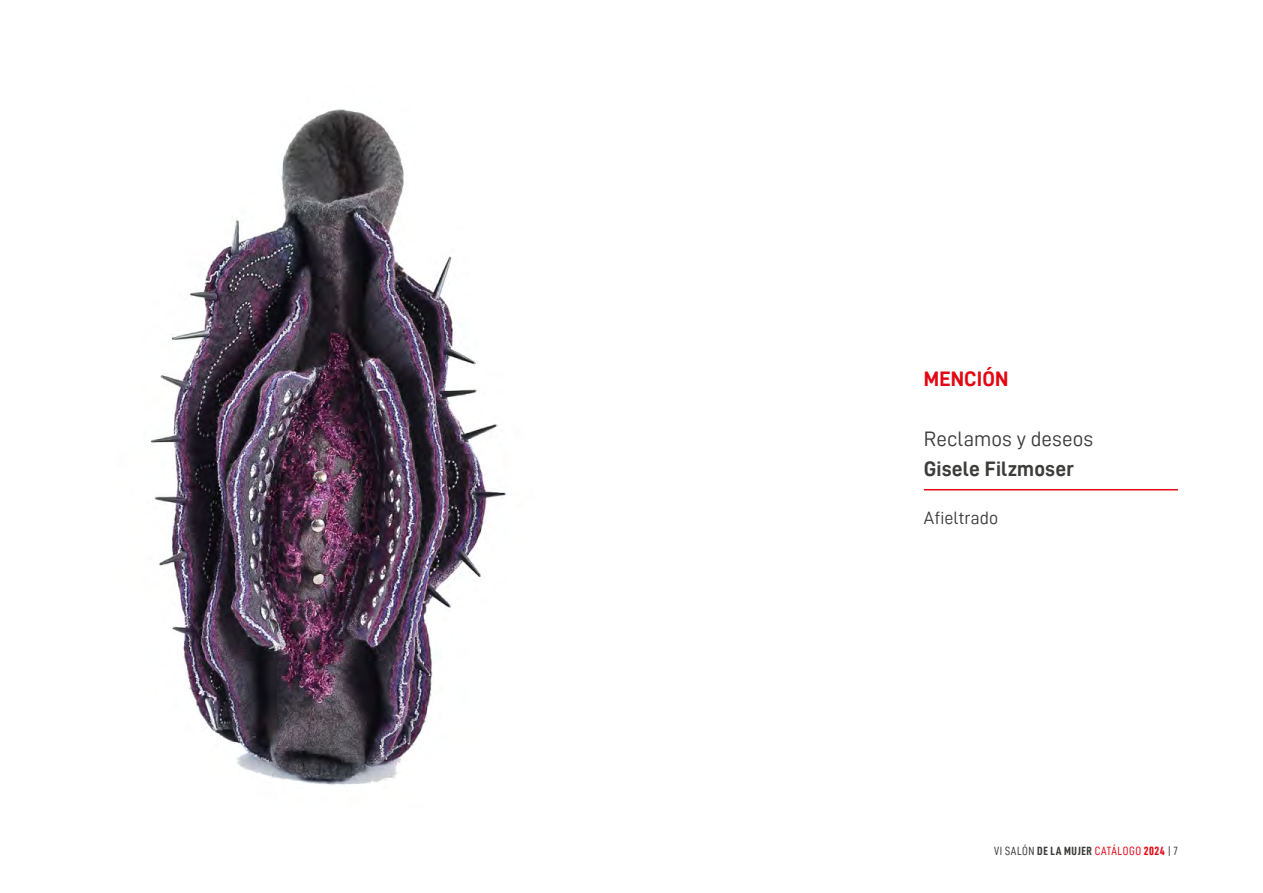
<style>
.page{position:relative;width:1263px;height:893px;background:#fff}
.page>*{position:absolute;margin:0;border:0;box-sizing:border-box;transform-origin:0 0}
.t1{font:21px "D DIN";letter-spacing:.005em;color:#3c3c3b}
.t2{font:21px "D DIN Bold";letter-spacing:.005em;color:#3c3c3b}
.t3{font:21px "D DIN Bold";letter-spacing:.005em;color:#e30613}
.t4{font:18px "D DIN";color:#3c3c3b}
.t5{font:12px "D DIN Condensed";letter-spacing:.045em;color:#3c3c3b}
.s1{font-family:"D DIN Condensed Bold"}
.s2{color:#e30613}
.s3{font-family:"D DIN Condensed Bold";color:#e30613}
</style>
<div class="page">
<img style="left:150px;top:109px;width:357px;height:676px">
<hr style="left:924px;top:489px;width:254px;height:1px;background:#e30613">
<h1 class="t3" style="left:924px;top:367px;width:86px">MENCIÓN</h1>
<h1 class="t1" style="left:924px;top:427px;width:171px">Reclamos y deseos</h1>
<h1 class="t2" style="left:924px;top:457px;width:152px">Gisele Filzmoser</h1>
<h2 class="t4" style="left:924px;top:508px;width:76px">Afieltrado</h2>
<p class="t5" style="left:994px;top:845px;width:185px">VI SALÓN <span class="s1">DE LA MUJER</span> <span class="s2">CATÁLOGO</span> <span class="s3">2024</span> | 7</p>
</div>
